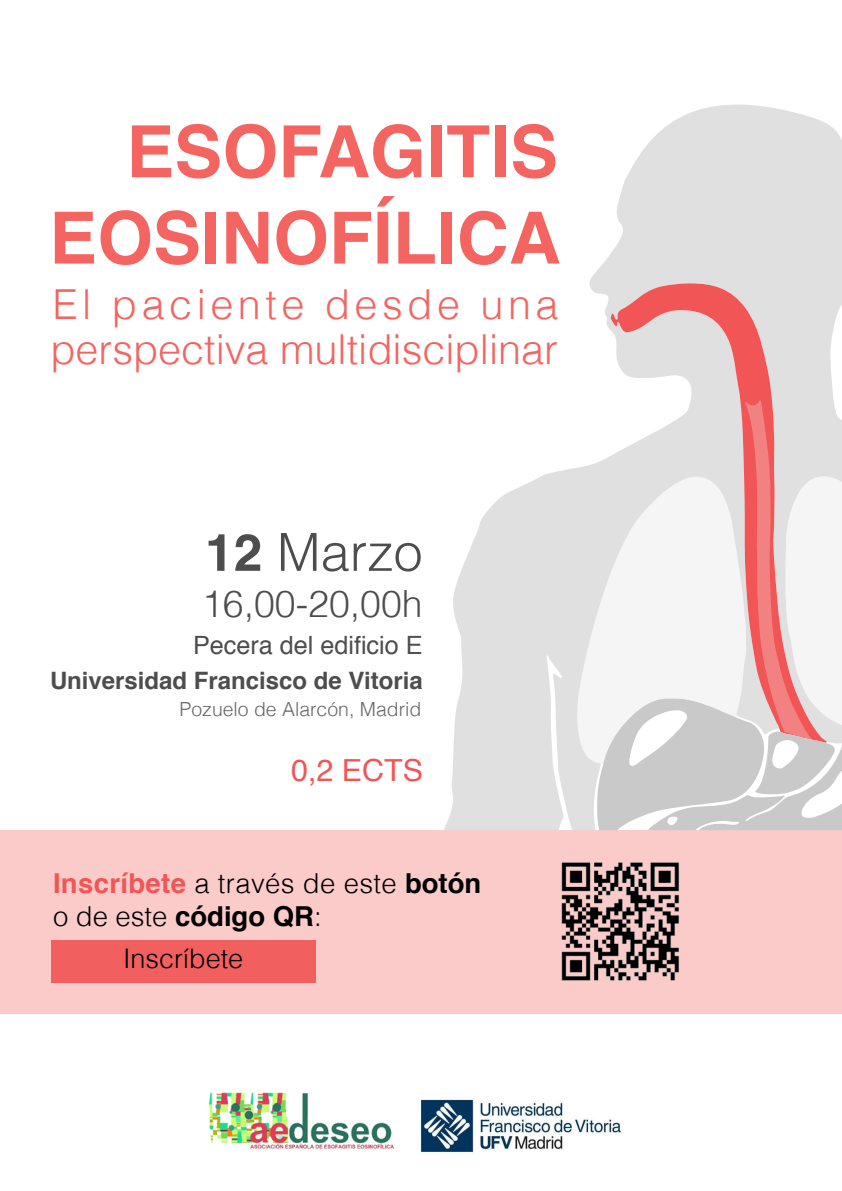
<style>
.page{position:relative;width:842px;height:1191px;background:#fff}
.page>*{position:absolute;margin:0;border:0;box-sizing:border-box;transform-origin:0 0}
.t1{font:700 71.9px/86.3px "Helvetica";color:#f46460;text-align:right}
.t2{font:300 52.5px "Helvetica";color:#4d4d4d}
.t3{font:300 41.3px "Helvetica";color:#f46460}
.t4{font:300 41.3px "Helvetica";letter-spacing:.11em;color:#f46460}
.t5{font:300 37.4px "Helvetica";color:#4d4d4d}
.t6{font:30.4px "Helvetica";color:#f25555}
.t7{font:300 27.5px/33px "Helvetica";letter-spacing:.015em;color:#000}
.t8{font:300 27.1px "Helvetica";color:#000}
.t9{font:25.2px "Helvetica";color:#4d4d4d}
.t10{font:700 24px "Helvetica";color:#4d4d4d}
.t11{font:300 19.4px "Helvetica";color:#666}
.s1{font-weight:700;font-size:51.5px}
.s2{font-weight:700;color:#f25555}
.s3{font-weight:700}
</style>
<div class="page">
<div style="left:0;top:830px;width:842px;height:183px;background:#fbcbca"></div>
<img style="left:561px;top:862px;width:118px;height:119px">
<img style="left:208px;top:1092px;width:187px;height:57px">
<img style="left:420px;top:1099px;width:201px;height:54px">
<svg style="left:444px;top:104px;width:398px;height:726px;fill:#e0e0e0"></svg>
<svg style="left:577px;top:476px;width:20px;height:288px;fill:#e0e0e0"></svg>
<svg style="left:610px;top:283px;width:217px;height:117px;fill:#e0e0e0"></svg>
<svg style="left:597px;top:400px;width:245px;height:430px"></svg>
<div style="left:51px;top:940px;width:264px;height:43px;background:#f25f5f"></div>
<h1 class="t1" style="left:49px;top:110px;width:513px">ESOFAGITIS<br>EOSINOFÍLICA</h1>
<h3 class="t4" style="left:52px;top:269px;width:507px">El paciente desde una</h3>
<h3 class="t3" style="left:50px;top:314px;width:509px">perspectiva multidisciplinar</h3>
<h2 class="t2" style="left:205px;top:507px;width:219px"><span class="s1">12</span> Marzo</h2>
<h3 class="t5" style="left:202px;top:572px;width:222px">16,00-20,00h</h3>
<p class="t9" style="left:193px;top:626px;width:231px">Pecera del edificio E</p>
<p class="t10" style="left:50px;top:661px;width:374px">Universidad Francisco de Vitoria</p>
<p class="t11" style="left:180px;top:693px;width:243px">Pozuelo de Alarcón, Madrid</p>
<p class="t6" style="left:291px;top:747px;width:133px">0,2 ECTS</p>
<p class="t7" style="left:53px;top:865px;width:430px"><span class="s2">Inscríbete</span> a través de este <span class="s3">botón </span>o de este <span class="s3">código QR</span>:</p>
<p class="t8" style="left:123px;top:935px;width:122px">Inscríbete</p>
</div>
